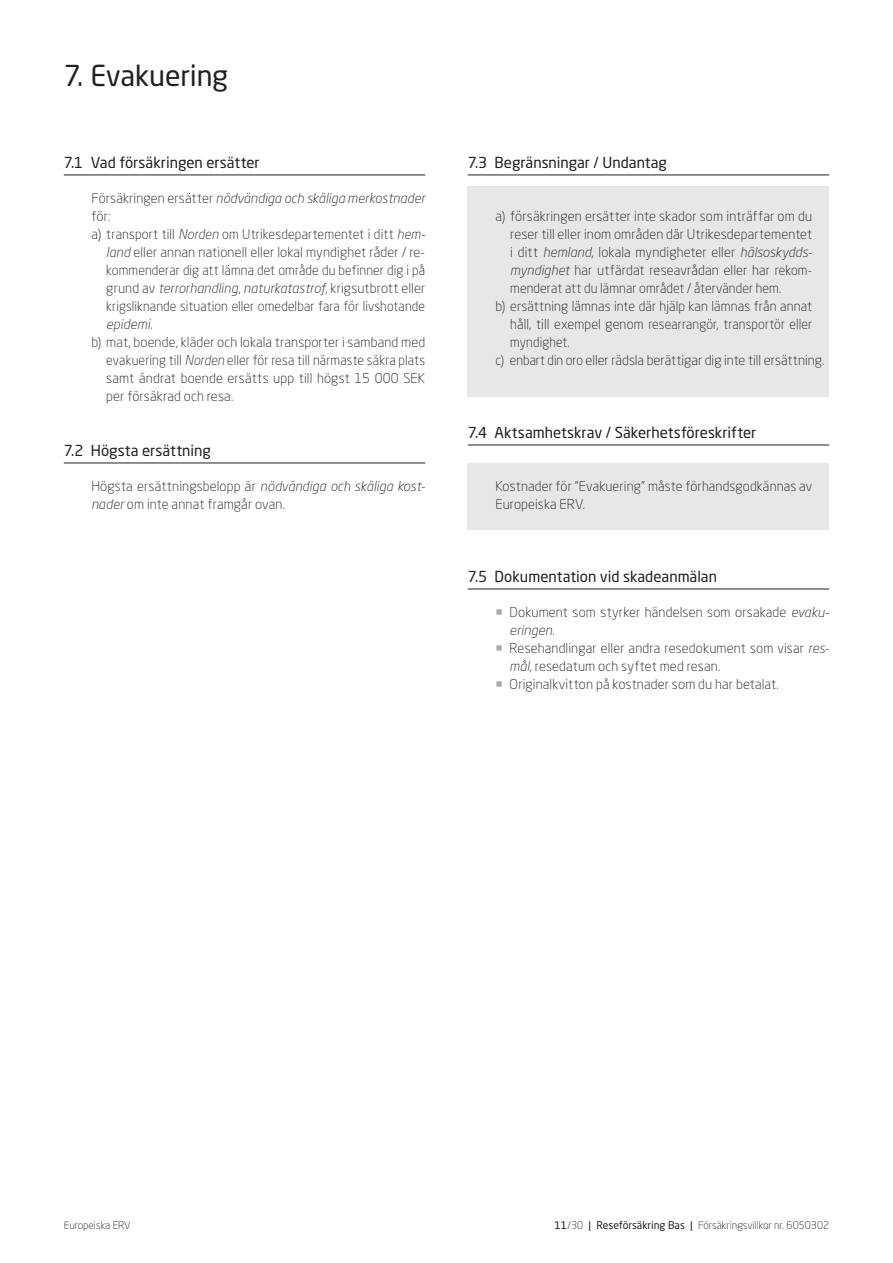
<style>
.page{position:relative;width:893px;height:1263px;background:#fff}
.page>*{position:absolute;margin:0;border:0;box-sizing:border-box;transform-origin:0 0}
.Kapitel{font:28.5px "Neo Sans W1 G";letter-spacing:-.01em;color:#231f20}
.Mellemrubrik_m__stre{font:15px "Neo Sans W1 G";color:#231f20}
.Brød_m__indryk{font:300 13.5px/18px "Neo Sans W1 G";letter-spacing:.01em;color:#231f20}
.Brød_m__indryk_-_box{font:300 13.5px/18px "Neo Sans W1 G";letter-spacing:.01em;color:#231f20;text-align:justify}
.Brød_m__indryk-2{font:300 13.5px "Neo Sans W1 G";letter-spacing:.01em;color:#231f20;scale:.95 1}
.Brød_m__indryk-3{font:italic 300 13.5px/18px "Neo Sans Pro";letter-spacing:.01em;color:#231f20}
.t1{font:300 10.5px "Neo Sans W1 G";color:#231f20}
.s1{font-family:"Neo Sans W1 G";font-style:normal}
.s2{font-family:"Neo Sans Pro";font-style:italic}
.s3{color:#a8a9ad}
.s4{font-weight:400}
</style>
<div class="page">
<div style="left:468px;top:463px;width:361px;height:67px;background:#e6e7e9"></div>
<div style="left:468px;top:186px;width:361px;height:211px;background:#e6e7e9"></div>
<hr style="left:64px;top:175px;width:361px;height:1px;background:#231f20">
<hr style="left:64px;top:463px;width:361px;height:1px;background:#231f20">
<hr style="left:468px;top:175px;width:361px;height:1px;background:#231f20">
<hr style="left:468px;top:445px;width:361px;height:1px;background:#231f20">
<hr style="left:468px;top:589px;width:361px;height:1px;background:#231f20">
<p class="Kapitel" style="left:64px;top:58px;width:166px">7. Evakuering</p>
<p class="Mellemrubrik_m__stre" style="left:64px;top:153px;width:197px">7.1 Vad försäkringen ersätter</p>
<p class="Brød_m__indryk-3" style="left:91px;top:189px;width:335px"><span class="s1">Försäkringen ersätter</span> nödvändiga och skäliga merkostnader <span class="s1">för:</span></p>
<p class="Brød_m__indryk" style="left:106px;top:225px;width:320px;text-align:justify;text-indent:-15px">a) transport till <span class="s2">Norden</span> om Utrikesdepartementet i ditt <span class="s2">hem&shy;land</span> eller annan nationell eller lokal myndighet råder / re&shy;kommenderar dig att lämna det område du befinner dig i på grund av <span class="s2">terrorhandling</span>, <span class="s2">naturkatastrof</span>, krigsutbrott eller krigsliknande situation eller omedelbar fara för livshotande <span class="s2">epidemi</span>.</p>
<p class="Brød_m__indryk" style="left:106px;top:333px;width:320px;text-align:justify;text-indent:-15px">b) mat, boende, kläder och lokala transporter i samband med evakuering till <span class="s2">Norden</span> eller för resa till närmaste säkra plats samt ändrat boende ersätts upp till högst 15 000 SEK per försäkrad och resa.</p>
<p class="Mellemrubrik_m__stre" style="left:64px;top:441px;width:149px">7.2 Högsta ersättning</p>
<p class="Brød_m__indryk" style="left:91px;top:477px;width:335px">Högsta ersättningsbelopp är <span class="s2">nödvändiga och skäliga kost&shy;nader</span> om inte annat framgår ovan.</p>
<p class="Mellemrubrik_m__stre" style="left:468px;top:153px;width:201px">7.3 Begränsningar / Undantag</p>
<p class="Brød_m__indryk_-_box" style="left:510px;top:207px;width:303px;text-indent:-15px">a) försäkringen ersätter inte skador som inträffar om du reser till eller inom områden där Utrikesdepartementet i ditt <span class="s2">hemland</span>, lokala myndigheter eller <span class="s2">hälsoskydds&shy;myndighet</span> har utfärdat reseavrådan eller har rekom&shy;menderat att du lämnar området / återvänder hem.</p>
<p class="Brød_m__indryk_-_box" style="left:510px;top:297px;width:303px;text-indent:-15px">b) ersättning lämnas inte där hjälp kan lämnas från annat håll, till exempel genom researrangör, transportör eller myndighet.</p>
<p class="Brød_m__indryk-2" style="left:495px;top:352px;width:348px">c) enbart din oro eller rädsla berättigar dig inte till ersättning.</p>
<p class="Mellemrubrik_m__stre" style="left:468px;top:423px;width:290px">7.4 Aktsamhetskrav / Säkerhetsföreskrifter</p>
<p class="Brød_m__indryk_-_box" style="left:495px;top:477px;width:318px">Kostnader för “Evakuering” måste förhandsgodkännas av<br>Europeiska ERV.</p>
<p class="Mellemrubrik_m__stre" style="left:468px;top:567px;width:251px">7.5 Dokumentation vid skadeanmälan</p>
<p class="Brød_m__indryk" style="left:510px;top:603px;width:321px;text-indent:-14px"><span class="s3">○</span> Dokument som styrker händelsen som orsakade <span class="s2">evaku&shy;eringen</span>.</p>
<p class="Brød_m__indryk" style="left:510px;top:639px;width:321px;text-indent:-14px"><span class="s3">○</span> Resehandlingar eller andra resedokument som visar <span class="s2">res&shy;mål</span>, resedatum och syftet med resan.</p>
<p class="Brød_m__indryk" style="left:495px;top:675px;width:285px"><span class="s3">○</span> Originalkvitton på kostnader som du har betalat.</p>
<p class="t1" style="left:64px;top:1219px;width:69px">Europeiska ERV</p>
<p class="t1" style="left:554px;top:1219px;width:276px"><span class="s4">11</span>/30 <span class="s4">| Reseförsäkring Bas |</span> Försäkringsvillkor nr. 6050302</p>
</div>
